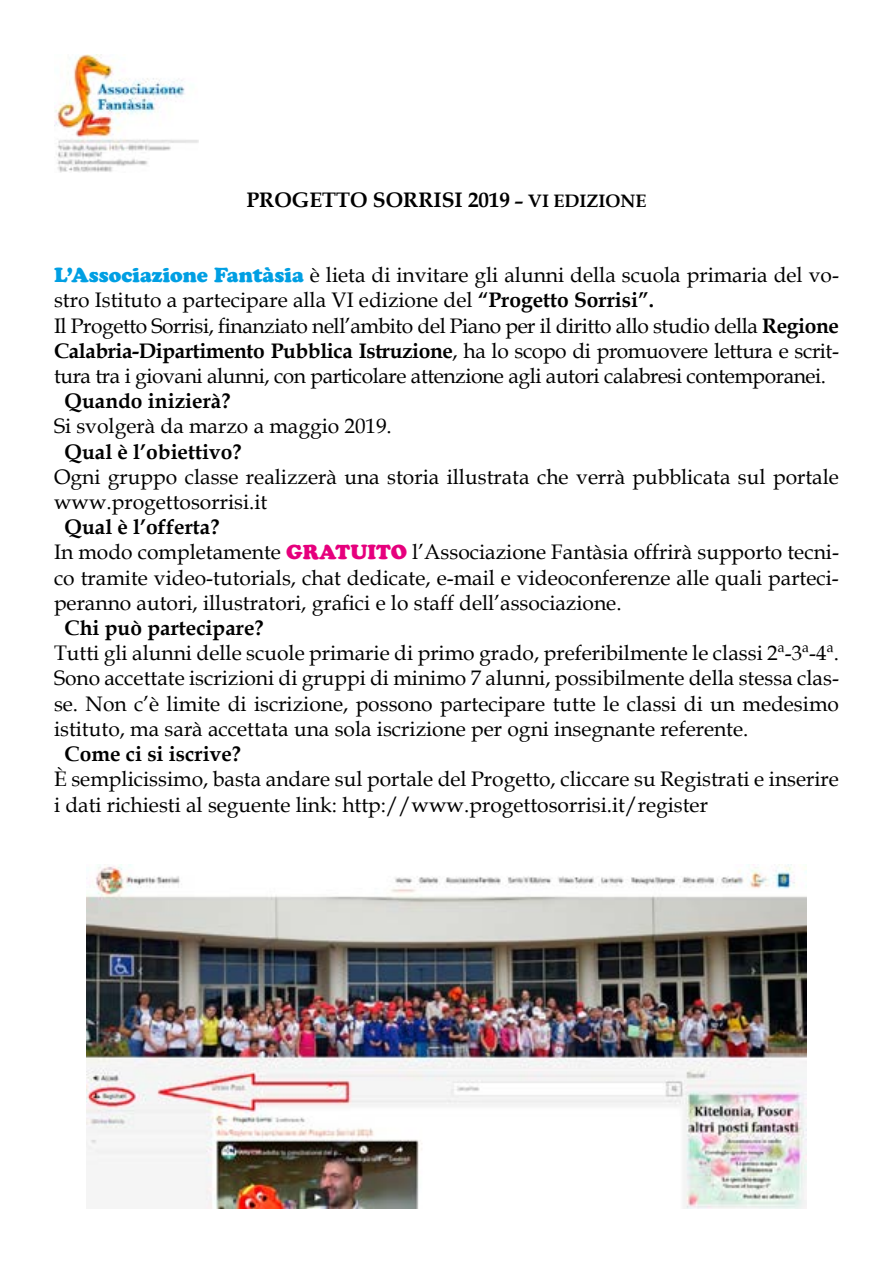
<style>
.page{position:relative;width:893px;height:1263px;background:#fff}
.page>*{position:absolute;margin:0;border:0;box-sizing:border-box;transform-origin:0 0}
.t1{font:21px/25.2px "Book Antiqua";color:#000}
.t2{font:21px/25.2px "Book Antiqua";letter-spacing:-.02em;color:#000}
.t3{font:700 21px "Book Antiqua";color:#000}
.s1{font-size:18px}
.s2{font-family:"Cooper";font-weight:900;color:#009fe3}
.s3{font-weight:700}
.s4{font-family:"Cooper";font-weight:900;color:#e6007d}
</style>
<div class="page">
<img style="left:54px;top:54px;width:145px;height:118px">
<img style="left:87px;top:864px;width:719px;height:345px">
<p class="t3" style="left:246px;top:185px;width:402px">PROGETTO SORRISI 2019 <span class="s1">– VI EDIZIONE</span></p>
<p class="t2" style="left:54px;top:262px;width:786px"><span class="s2">L’Associazione Fantàsia</span> è lieta di invitare gli alunni della scuola primaria del vo&shy;stro Istituto a partecipare alla VI edizione del <span class="s3">“Progetto Sorrisi”.<br></span>Il Progetto Sorrisi, finanziato nell’ambito del Piano per il diritto allo studio della <span class="s3">Regione Calabria-Dipartimento Pubblica Istruzione</span>, ha lo scopo di promuovere lettura e scrit&shy;tura tra i giovani alunni, con particolare attenzione agli autori calabresi contemporanei.</p>
<p class="t3" style="left:64px;top:387px;width:168px">Quando inizierà?</p>
<p class="t1" style="left:54px;top:413px;width:339px">Si svolgerà da marzo a maggio 2019.</p>
<p class="t3" style="left:64px;top:437px;width:179px">Qual è l’obiettivo?</p>
<p class="t1" style="left:54px;top:464px;width:786px">Ogni gruppo classe realizzerà una storia illustrata che verrà pubblicata sul portale www.progettosorrisi.it</p>
<p class="t1" style="left:54px;top:514px;width:786px;text-indent:10px"><span class="s3">Qual è l’offerta?<br></span>In modo completamente <span class="s4">GRATUITO</span> l’Associazione Fantàsia offrirà supporto tecni&shy;co tramite video-tutorials, chat dedicate, e-mail e videoconferenze alle quali parteci&shy;peranno autori, illustratori, grafici e lo staff dell’associazione.</p>
<p class="t3" style="left:64px;top:614px;width:201px">Chi può partecipare?</p>
<p class="t1" style="left:54px;top:640px;width:786px;text-align:justify">Tutti gli alunni delle scuole primarie di primo grado, preferibilmente le classi 2ª-3ª-4ª.<br>Sono accettate iscrizioni di gruppi di minimo 7 alunni, possibilmente della stessa clas&shy;se. Non c’è limite di iscrizione, possono partecipare tutte le classi di un medesimo istituto, ma sarà accettata una sola iscrizione per ogni insegnante referente.</p>
<p class="t3" style="left:64px;top:740px;width:178px">Come ci si iscrive?</p>
<p class="t1" style="left:54px;top:766px;width:786px">È semplicissimo, basta andare sul portale del Progetto, cliccare su Registrati e inserire i dati richiesti al seguente link: http://www.progettosorrisi.it/register</p>
</div>
